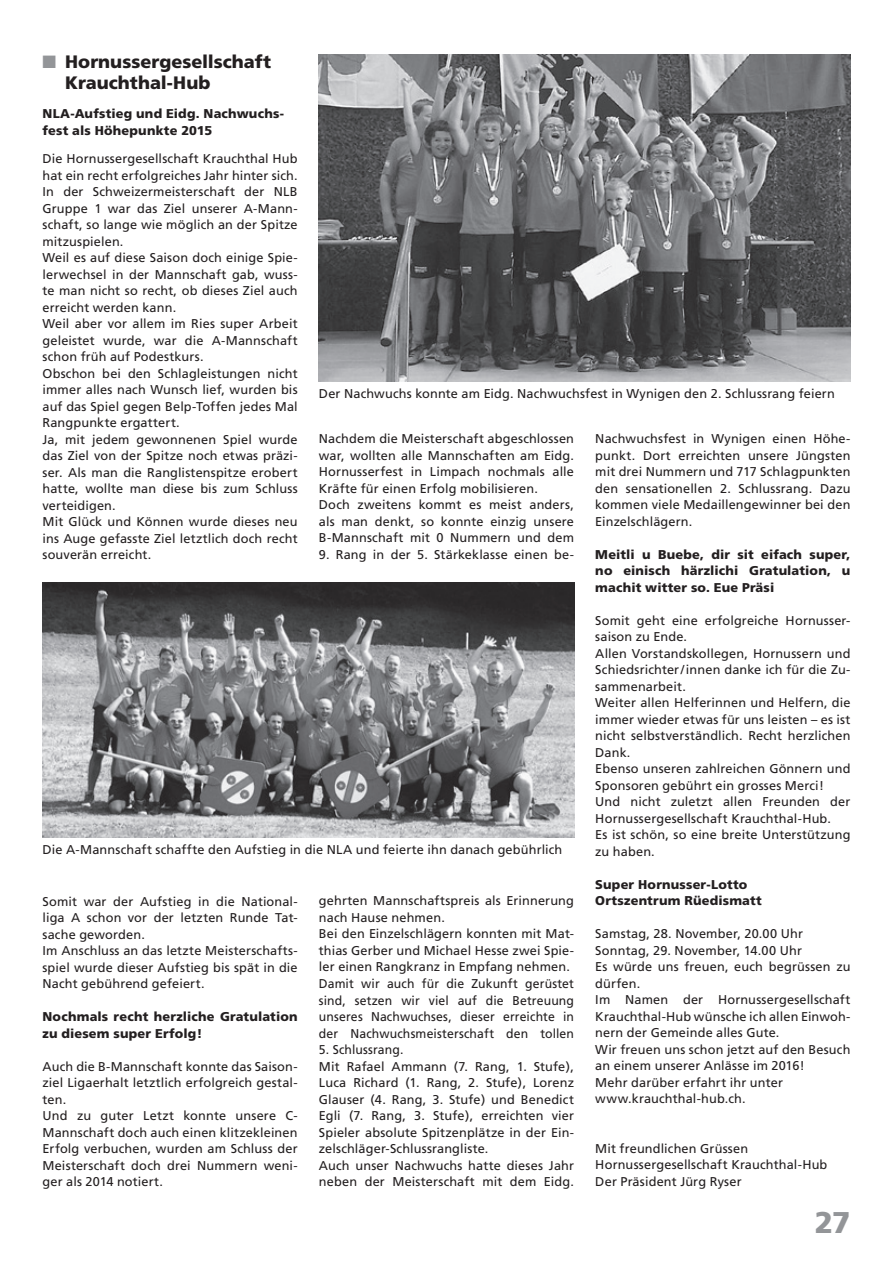
<style>
.page{position:relative;width:893px;height:1263px;background:#fff}
.page>*{position:absolute;margin:0;border:0;box-sizing:border-box;transform-origin:0 0}
.t1{font:900 30px "Frutiger";color:#939598}
.t2{font:900 18px/21px "Frutiger";color:#231f20}
.t3{font:12.75px/16.5px "Frutiger";letter-spacing:.01em;color:#231f20}
.t4{font:12.75px/16.5px "Frutiger";letter-spacing:.01em;color:#231f20;scale:.96 1}
.t5{font:900 12.75px/16.5px "Frutiger";letter-spacing:.015em;color:#231f20}
.s1{color:#939598}
</style>
<div class="page">
<img style="left:319px;top:54px;width:531px;height:328px">
<img style="left:43px;top:583px;width:531px;height:255px">
<h2 class="t2" style="left:65px;top:51px;width:207px;text-indent:-23px"><span class="s1">■</span> Hornussergesellschaft<br>Krauchthal-Hub</h2>
<p class="t5" style="left:43px;top:105px;width:243px">NLA-Aufstieg und Eidg. Nachwuchs&shy;fest als Höhepunkte 2015</p>
<p class="t3" style="left:43px;top:150px;width:257px">Die Hornussergesellschaft Krauchthal Hub hat ein recht erfolgreiches Jahr hinter sich.<br>In der Schweizermeisterschaft der NLB Gruppe 1 war das Ziel unserer A-Mann&shy;schaft, so lange wie möglich an der Spitze mitzuspielen.<br>Weil es auf diese Saison doch einige Spie&shy;lerwechsel in der Mannschaft gab, wuss&shy;te man nicht so recht, ob dieses Ziel auch erreicht werden kann.<br>Weil aber vor allem im Ries super Arbeit geleistet wurde, war die A-Mannschaft schon früh auf Podestkurs.<br>Obschon bei den Schlagleistungen nicht immer alles nach Wunsch lief, wurden bis auf das Spiel gegen Belp-Toffen jedes Mal Rangpunkte ergattert.<br>Ja, mit jedem gewonnenen Spiel wurde das Ziel von der Spitze noch etwas präzi&shy;ser. Als man die Ranglistenspitze erobert hatte, wollte man diese bis zum Schluss verteidigen.<br>Mit Glück und Können wurde dieses neu ins Auge gefasste Ziel letztlich doch recht souverän erreicht.</p>
<p class="t3" style="left:319px;top:385px;width:517px">Der Nachwuchs konnte am Eidg. Nachwuchsfest in Wynigen den 2. Schlussrang feiern</p>
<p class="t3" style="left:319px;top:430px;width:257px">Nachdem die Meisterschaft abgeschlossen war, wollten alle Mannschaften am Eidg.<br>Hornusserfest in Limpach nochmals alle Kräfte für einen Erfolg mobilisieren.<br>Doch zweitens kommt es meist anders, als man denkt, so konnte einzig unsere B-Mannschaft mit 0 Nummern und dem</p>
<p class="t3" style="left:319px;top:546px;width:257px">9. Rang in der 5. Stärkeklasse einen be-</p>
<p class="t3" style="left:595px;top:430px;width:257px;text-align:justify">Nachwuchsfest in Wynigen einen Höhe&shy;punkt. Dort erreichten unsere Jüngsten mit drei Nummern und 717 Schlagpunkten den sensationellen 2. Schlussrang. Dazu kommen viele Medaillengewinner bei den Einzelschlägern.</p>
<p class="t5" style="left:595px;top:546px;width:257px;text-align:justify">Meitli u Buebe, dir sit eifach super, no einisch härzlichi Gratulation, u machit witter so. Eue Präsi</p>
<p class="t3" style="left:595px;top:612px;width:257px">Somit geht eine erfolgreiche Hornusser&shy;saison zu Ende.<br>Allen Vorstandskollegen, Hornussern und Schiedsrichter/innen danke ich für die Zu&shy;sammenarbeit.<br>Weiter allen Helferinnen und Helfern, die immer wieder etwas für uns leisten – es ist nicht selbstverständlich. Recht herzlichen Dank.<br>Ebenso unseren zahlreichen Gönnern und Sponsoren gebührt ein grosses Merci!<br>Und nicht zuletzt allen Freunden der Hornussergesellschaft Krauchthal-Hub.<br>Es ist schön, so eine breite Unterstützung zu haben.</p>
<p class="t5" style="left:595px;top:876px;width:168px">Super Hornusser-Lotto<br>Ortszentrum Rüedismatt</p>
<p class="t3" style="left:595px;top:925px;width:257px">Samstag, 28. November, 20.00 Uhr<br>Sonntag, 29. November, 14.00 Uhr<br>Es würde uns freuen, euch begrüssen zu dürfen.<br>Im Namen der Hornussergesellschaft<br>Krauchthal-Hub wünsche ich allen Einwoh&shy;nern der Gemeinde alles Gute.<br>Wir freuen uns schon jetzt auf den Besuch an einem unserer Anlässe im 2016!<br>Mehr darüber erfahrt ihr unter www.krauchthal-hub.ch.</p>
<p class="t3" style="left:595px;top:1140px;width:234px">Mit freundlichen Grüssen<br>Hornussergesellschaft Krauchthal-Hub<br>Der Präsident Jürg Ryser</p>
<p class="t3" style="left:43px;top:841px;width:521px">Die A-Mannschaft schaffte den Aufstieg in die NLA und feierte ihn danach gebührlich</p>
<p class="t3" style="left:319px;top:893px;width:257px">gehrten Mannschaftspreis als Erinnerung nach Hause nehmen.<br>Bei den Einzelschlägern konnten mit Mat&shy;thias Gerber und Michael Hesse zwei Spie&shy;ler einen Rangkranz in Empfang nehmen.<br>Damit wir auch für die Zukunft gerüstet sind, setzen wir viel auf die Betreuung unseres Nachwuchses, dieser erreichte in der Nachwuchsmeisterschaft den tollen</p>
<p class="t4" style="left:319px;top:1041px;width:267px">5. Schlussrang.<br>Mit Rafael Ammann (7. Rang, 1. Stufe), Luca Richard (1. Rang, 2. Stufe), Lorenz Glauser (4. Rang, 3. Stufe) und Benedict Egli (7. Rang, 3. Stufe), erreichten vier Spieler absolute Spitzenplätze in der Ein&shy;zelschläger-Schlussrangliste.<br>Auch unser Nachwuchs hatte dieses Jahr neben der Meisterschaft mit dem Eidg.</p>
<p class="t3" style="left:43px;top:893px;width:257px">Somit war der Aufstieg in die National&shy;liga A schon vor der letzten Runde Tat&shy;sache geworden.<br>Im Anschluss an das letzte Meisterschafts&shy;spiel wurde dieser Aufstieg bis spät in die Nacht gebührend gefeiert.</p>
<p class="t5" style="left:43px;top:1008px;width:257px">Nochmals recht herzliche Gratulation zu diesem super Erfolg!</p>
<p class="t3" style="left:43px;top:1058px;width:257px">Auch die B-Mannschaft konnte das Saison&shy;ziel Ligaerhalt letztlich erfolgreich gestal&shy;ten.<br>Und zu guter Letzt konnte unsere C-Mannschaft doch auch einen klitzekleinen Erfolg verbuchen, wurden am Schluss der Meisterschaft doch drei Nummern weni&shy;ger als 2014 notiert.</p>
<h1 class="t1" style="left:815px;top:1204px;width:37px">27</h1>
</div>
